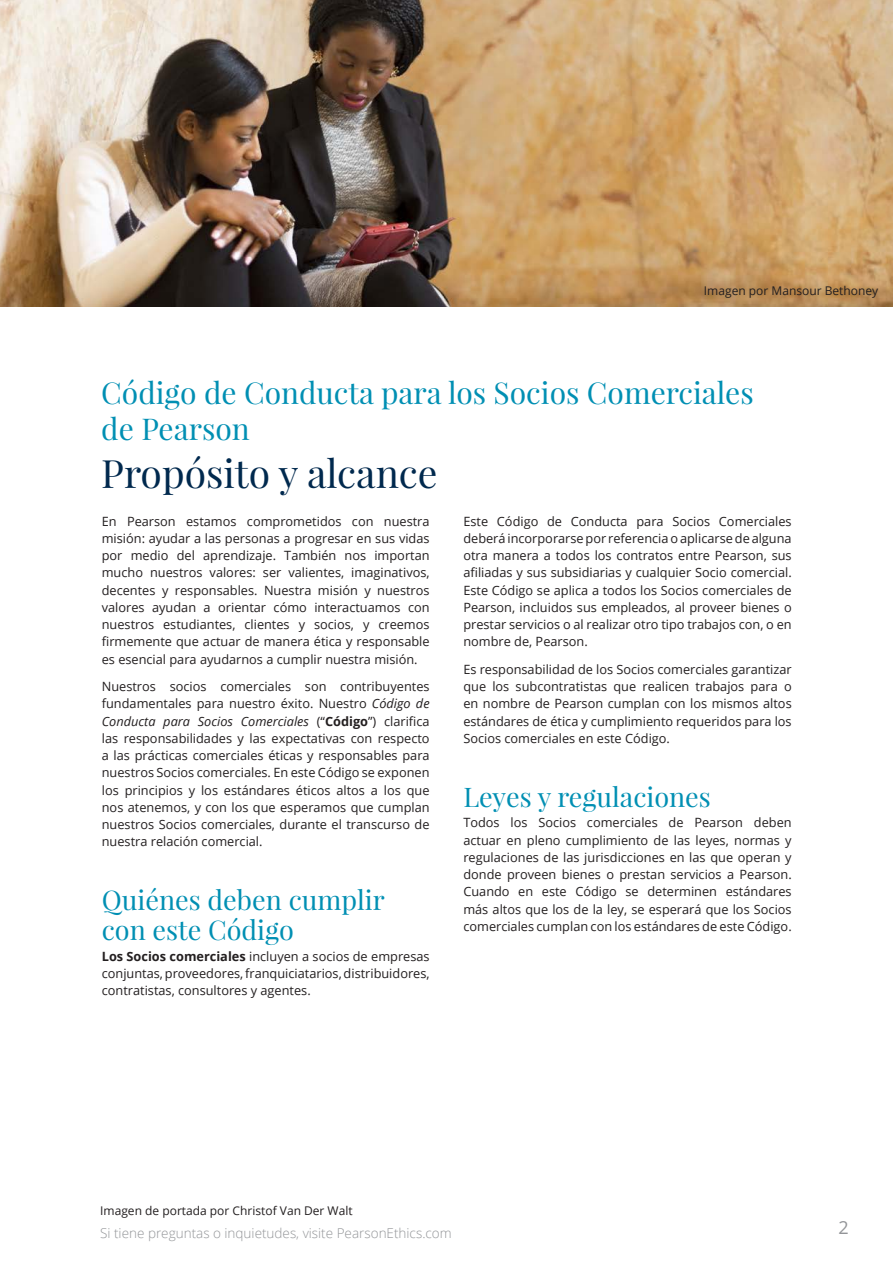
<style>
.page{position:relative;width:893px;height:1263px;background:#fff}
.page>*{position:absolute;margin:0;border:0;box-sizing:border-box;transform-origin:0 0}
.NewPearson_Section_H{font:39px "Playfair Display";color:#00294e}
.NewPearson_Section_H-2{font:30px/36px "Playfair Display";color:#008fb3}
.NewPearson_Heading1{font:27px/30px "Playfair Display";color:#008fb3}
.t1{font:18px "Open Sans";color:#939598}
.t2{font:300 13.5px "Open Sans";color:#939598}
.NewPearson_Text{font:12.75px/17.2px "Open Sans";color:#231f20;text-align:justify}
.Photo_Credit_White{font:12px "Open Sans";color:#231f20}
.s1{font-style:italic}
.s2{font-weight:700}
</style>
<div class="page">
<img style="left:0;top:0;width:893px;height:307px">
<p class="Photo_Credit_White" style="left:704px;top:283px;width:176px">Imagen por Mansour Bethoney</p>
<h1 class="NewPearson_Section_H-2" style="left:101px;top:375px;width:654px">Código de Conducta para los Socios Comerciales de Pearson</h1>
<h1 class="NewPearson_Section_H" style="left:101px;top:449px;width:338px">Propósito y alcance</h1>
<p class="NewPearson_Text" style="left:102px;top:512px;width:329px">En Pearson estamos comprometidos con nuestra misión: ayudar a las personas a progresar en sus vidas por medio del aprendizaje. También nos importan mucho nuestros valores: ser valientes, imaginativos, decentes y responsables. Nuestra misión y nuestros valores ayudan a orientar cómo interactuamos con nuestros estudiantes, clientes y socios, y creemos firmemente que actuar de manera ética y responsable es esencial para ayudarnos a cumplir nuestra misión.</p>
<p class="NewPearson_Text" style="left:102px;top:677px;width:329px">Nuestros socios comerciales son contribuyentes fundamentales para nuestro éxito. Nuestro <span class="s1">Código de Conducta para Socios Comerciales</span> (“<span class="s2">Código</span>”) clarifica las responsabilidades y las expectativas con respecto a las prácticas comerciales éticas y responsables para nuestros Socios comerciales. En este Código se exponen los principios y los estándares éticos altos a los que nos atenemos, y con los que esperamos que cumplan nuestros Socios comerciales, durante el transcurso de nuestra relación comercial.</p>
<p class="NewPearson_Text" style="left:463px;top:512px;width:330px">Este Código de Conducta para Socios Comerciales deberá incorporarse por referencia o aplicarse de alguna otra manera a todos los contratos entre Pearson, sus afiliadas y sus subsidiarias y cualquier Socio comercial.<br>Este Código se aplica a todos los Socios comerciales de Pearson, incluidos sus empleados, al proveer bienes o prestar servicios o al realizar otro tipo trabajos con, o en nombre de, Pearson.</p>
<p class="NewPearson_Text" style="left:463px;top:660px;width:330px">Es responsabilidad de los Socios comerciales garantizar que los subcontratistas que realicen trabajos para o en nombre de Pearson cumplan con los mismos altos estándares de ética y cumplimiento requeridos para los Socios comerciales en este Código.</p>
<h2 class="NewPearson_Heading1" style="left:463px;top:781px;width:249px">Leyes y regulaciones</h2>
<p class="NewPearson_Text" style="left:463px;top:814px;width:330px">Todos los Socios comerciales de Pearson deben actuar en pleno cumplimiento de las leyes, normas y regulaciones de las jurisdicciones en las que operan y donde proveen bienes o prestan servicios a Pearson.<br>Cuando en este Código se determinen estándares más altos que los de la ley, se esperará que los Socios comerciales cumplan con los estándares de este Código.</p>
<h2 class="NewPearson_Heading1" style="left:102px;top:885px;width:284px">Quiénes deben cumplir con este Código</h2>
<p class="NewPearson_Text" style="left:102px;top:947px;width:329px"><span class="s2">Los Socios comerciales</span> incluyen a socios de empresas conjuntas, proveedores, franquiciatarios, distribuidores, contratistas, consultores y agentes.</p>
<p class="Photo_Credit_White" style="left:100px;top:1203px;width:254px">Imagen de portada por Christof Van Der Walt</p>
<p class="t2" style="left:100px;top:1224px;width:353px">Si tiene preguntas o inquietudes, visite PearsonEthics.com</p>
<h3 class="t1" style="left:838px;top:1215px;width:12px">2</h3>
</div>
